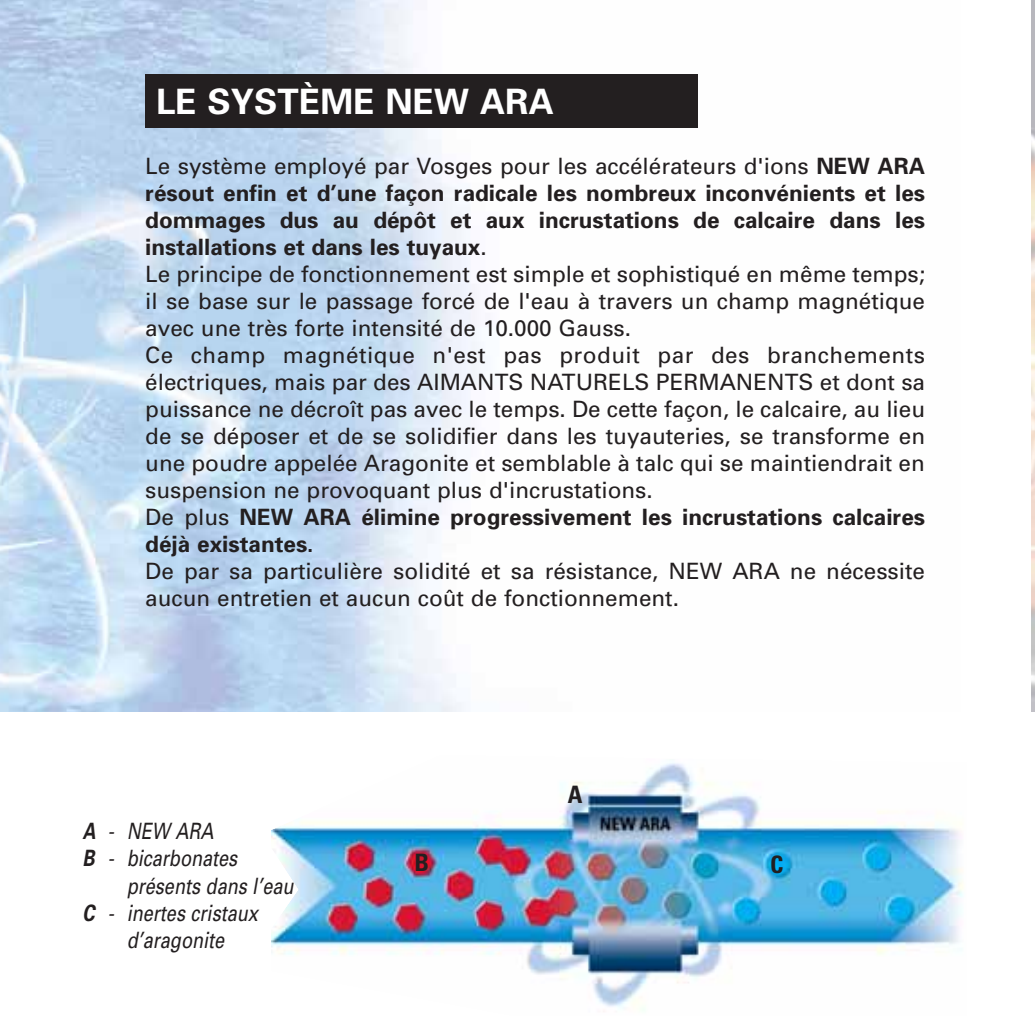
<style>
.page{position:relative;width:1035px;height:1035px;background:#fff}
.page>*{position:absolute;margin:0;border:0;box-sizing:border-box;transform-origin:0 0}
.t1{font:700 35px "Univers";color:#fff}
.t2{font:700 condensed 24px "Univers";color:#231f20}
.t3{font:italic condensed 22.75px/29.5px "Univers";color:#231f20}
.t4{font:22.5px/27px "Univers";color:#231f20}
.t5{font:italic 22.5px "Univers";color:#231f20;scale:.8 1}
.s1{font-weight:700}
</style>
<div class="page">
<img style="left:0;top:0;width:479px;height:712px">
<div style="left:145px;top:74px;width:553px;height:54px;background:#231f20"></div>
<img style="left:271px;top:762px;width:692px;height:248px">
<h1 class="t1" style="left:156px;top:89px;width:399px">LE SYSTÈME NEW ARA</h1>
<p class="t4" style="left:145px;top:154px;width:781px">Le système employé par Vosges pour les accélérateurs d'ions <span class="s1">NEW ARA résout enfin et d’une façon radicale les nombreux inconvénients et les dommages dus au dépôt et aux incrustations de calcaire dans les installations et dans les tuyaux</span>.<br>Le principe de fonctionnement est simple et sophistiqué en même temps; il se base sur le passage forcé de l'eau à travers un champ magnétique avec une très forte intensité de 10.000 Gauss.<br>Ce champ magnétique n'est pas produit par des branchements électriques, mais par des AIMANTS NATURELS PERMANENTS et dont sa puissance ne décroît pas avec le temps. De cette façon, le calcaire, au lieu de se déposer et de se solidifier dans les tuyauteries, se transforme en une poudre appelée Aragonite et semblable à talc qui se maintiendrait en suspension ne provoquant plus d'incrustations.<br>De plus <span class="s1">NEW ARA élimine progressivement les incrustations calcaires déjà existantes.</span></p>
<p class="t4" style="left:145px;top:559px;width:781px">De par sa particulière solidité et sa résistance, NEW ARA ne nécessite aucun entretien et aucun coût de fonctionnement.</p>
<p class="t5" style="left:83px;top:823px;width:165px"><span class="s1">A</span> - NEW ARA</p>
<p class="t5" style="left:83px;top:850px;width:199px"><span class="s1">B</span> - bicarbonates</p>
<p class="t5" style="left:127px;top:877px;width:214px">présents dans l’eau</p>
<p class="t5" style="left:83px;top:904px;width:225px"><span class="s1">C</span> - inertes cristaux</p>
<p class="t5" style="left:127px;top:931px;width:128px">d’aragonite</p>
<p class="t3" style="left:248px;top:870px;width:48px;text-indent:9px">qua di</p>
<p class="t2" style="left:568px;top:786px;width:16px">A</p>
<p class="t2" style="left:414px;top:853px;width:16px">B</p>
<p class="t2" style="left:770px;top:855px;width:15px">C</p>
</div>
